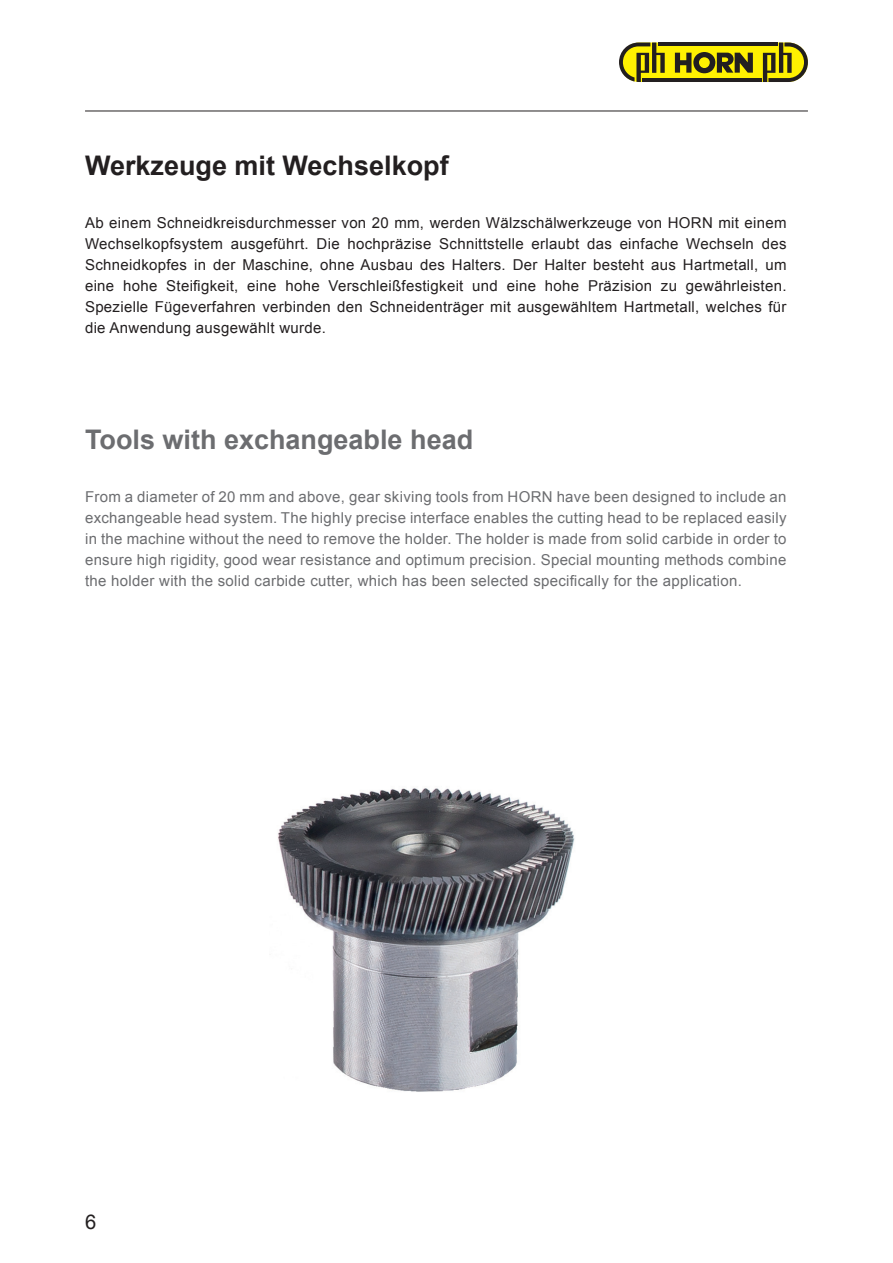
<style>
.page{position:relative;width:893px;height:1263px;background:#fff}
.page>*{position:absolute;margin:0;border:0;box-sizing:border-box;transform-origin:0 0}
.t1{font:700 27px "Arial";color:#6c6d70}
.t2{font:700 27px "Arial";color:#231f20}
.t3{font:20.25px "Arial";color:#231f20}
.t4{font:15px/21px "Arial";letter-spacing:.02em;color:#231f20;text-align:justify}
.t5{font:15px/21px "Arial";letter-spacing:.02em;color:#6c6d70;text-align:justify}
</style>
<div class="page">
<img style="left:278px;top:788px;width:297px;height:304px">
<hr style="left:85px;top:111px;width:723px;height:1px;background:#231f20">
<div style="left:620px;top:43px;width:188px;height:39px;background:#fff101;border-radius:20px"></div>
<svg style="left:675px;top:52px;width:78px;height:21px"></svg>
<hr style="left:658px;top:43px;width:120px;height:3px;background:#231f20">
<hr style="left:642px;top:78px;width:120px;height:4px;background:#231f20">
<svg style="left:619px;top:43px;width:46px;height:39px"></svg>
<svg style="left:763px;top:43px;width:45px;height:39px"></svg>
<h1 class="t2" style="left:85px;top:147px;width:365px">Werkzeuge mit Wechselkopf</h1>
<p class="t4" style="left:85px;top:212px;width:703px">Ab einem Schneidkreisdurchmesser von 20 mm, werden Wälzschälwerkzeuge von HORN mit einem Wechselkopfsystem ausgeführt. Die hochpräzise Schnittstelle erlaubt das einfache Wechseln des Schneidkopfes in der Maschine, ohne Ausbau des Halters. Der Halter besteht aus Hartmetall, um eine hohe Steifigkeit, eine hohe Verschleißfestigkeit und eine hohe Präzision zu gewährleisten.<br>Spezielle Fügeverfahren verbinden den Schneidenträger mit ausgewähltem Hartmetall, welches für die Anwendung ausgewählt wurde.</p>
<h1 class="t1" style="left:85px;top:422px;width:390px">Tools with exchangeable head</h1>
<p class="t5" style="left:85px;top:486px;width:703px">From a diameter of 20 mm and above, gear skiving tools from HORN have been designed to include an exchangeable head system. The highly precise interface enables the cutting head to be replaced easily in the machine without the need to remove the holder. The holder is made from solid carbide in order to ensure high rigidity, good wear resistance and optimum precision. Special mounting methods combine the holder with the solid carbide cutter, which has been selected specifically for the application.</p>
<h2 class="t3" style="left:85px;top:1209px;width:13px">6</h2>
</div>
